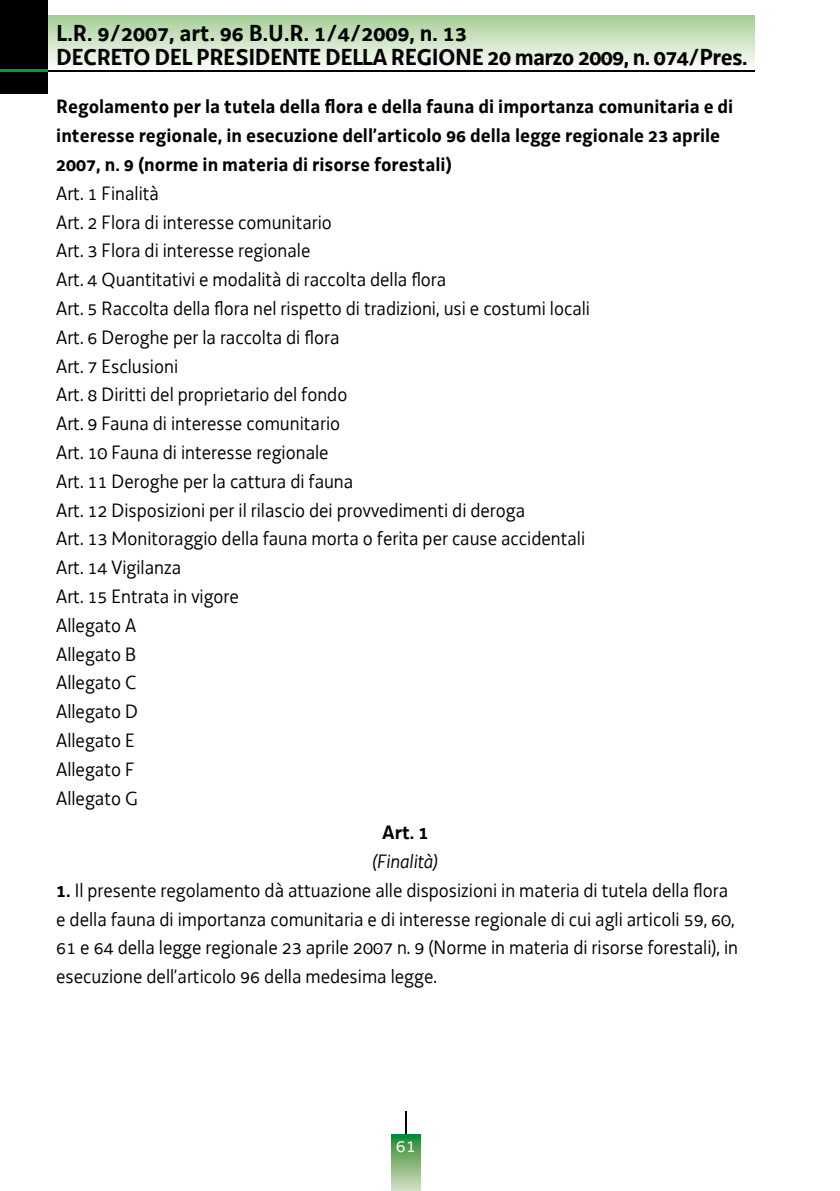
<style>
.page{position:relative;width:840px;height:1191px;background:#fff}
.page>*{position:absolute;margin:0;border:0;box-sizing:border-box;transform-origin:0 0}
.t1{font:700 24px/24px "Decima WE";letter-spacing:-.025em;color:#000}
.t2{font:20px/28.8px "Decima WE";color:#000}
.t3{font:700 20px/28.8px "Decima WE";color:#000}
.t4{font:italic 20px "Decima WE";color:#000}
.t5{font:20px "Decima WE";color:#fff}
.s1{font-weight:700}
</style>
<div class="page">
<svg style="left:391px;top:1134px;width:29px;height:57px;background:#7bb378"></svg>
<div style="left:0;top:15px;width:754px;height:56px;background:linear-gradient(to bottom,#a6ce96,#fefefd)"></div>
<div style="left:0;top:0;width:47px;height:94px;background:#000"></div>
<hr style="left:47px;top:70px;width:707px;height:1px;background:#000">
<hr style="left:0;top:70px;width:47px;height:2px;background:#009e30">
<svg style="left:405px;top:1111px;width:1px;height:23px"></svg>
<p class="t1" style="left:56px;top:21px;width:692px">L.R. 9/2007, art. 96 B.U.R. 1/4/2009, n. 13<br>DECRETO DEL PRESIDENTE DELLA REGIONE 20 marzo 2009, n. 074/Pres.</p>
<p class="t3" style="left:56px;top:92px;width:678px">Regolamento per la tutela della flora e della fauna di importanza comunitaria e di interesse regionale, in esecuzione dell’articolo 96 della legge regionale 23 aprile<br>2007, n. 9 (norme in materia di risorse forestali)</p>
<p class="t2" style="left:56px;top:179px;width:535px">Art. 1 Finalità<br>Art. 2 Flora di interesse comunitario<br>Art. 3 Flora di interesse regionale<br>Art. 4 Quantitativi e modalità di raccolta della flora<br>Art. 5 Raccolta della flora nel rispetto di tradizioni, usi e costumi locali<br>Art. 6 Deroghe per la raccolta di flora<br>Art. 7 Esclusioni<br>Art. 8 Diritti del proprietario del fondo<br>Art. 9 Fauna di interesse comunitario<br>Art. 10 Fauna di interesse regionale<br>Art. 11 Deroghe per la cattura di fauna<br>Art. 12 Disposizioni per il rilascio dei provvedimenti di deroga<br>Art. 13 Monitoraggio della fauna morta o ferita per cause accidentali<br>Art. 14 Vigilanza<br>Art. 15 Entrata in vigore<br>Allegato A<br>Allegato B<br>Allegato C<br>Allegato D<br>Allegato E<br>Allegato F<br>Allegato G</p>
<p class="t3" style="left:382px;top:818px;width:48px">Art. 1</p>
<p class="t4" style="left:372px;top:849px;width:67px">(Finalità)</p>
<p class="t2" style="left:56px;top:876px;width:683px"><span class="s1">1.</span> Il presente regolamento dà attuazione alle disposizioni in materia di tutela della flora e della fauna di importanza comunitaria e di interesse regionale di cui agli articoli 59, 60, 61 e 64 della legge regionale 23 aprile 2007 n. 9 (Norme in materia di risorse forestali), in esecuzione dell’articolo 96 della medesima legge.</p>
<p class="t5" style="left:395px;top:1134px;width:21px">61</p>
</div>
